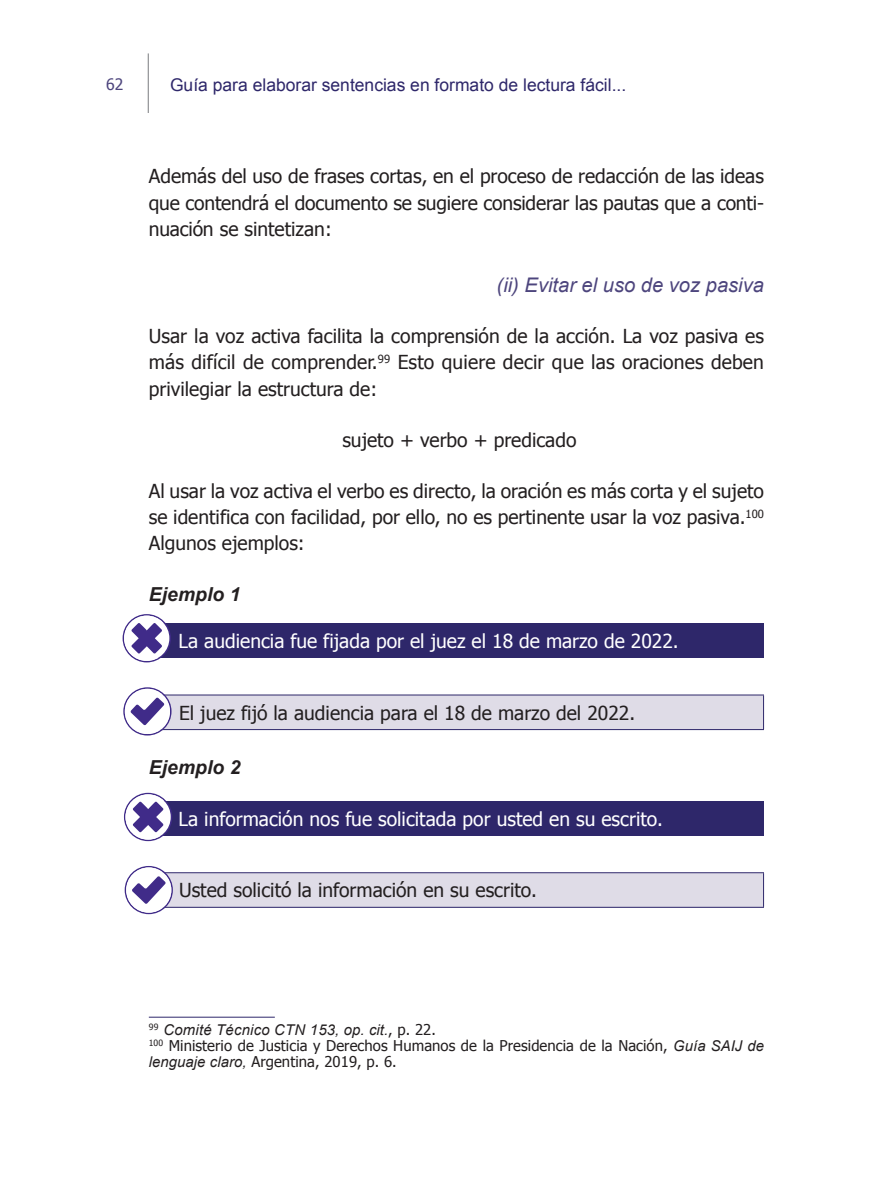
<style>
.page{position:relative;width:893px;height:1191px;background:#fff}
.page>*{position:absolute;margin:0;border:0;box-sizing:border-box;transform-origin:0 0}
.Subtitulo4B{font:italic 20.12px "Arial";color:#4d457d}
.Parrafo{font:19.25px/26.2px "Tahoma";color:#231f20;text-align:justify}
.Parrafo_tabla{font:19.25px "Tahoma";color:#fff}
.Parrafo_tabla-2{font:19.25px "Tahoma";color:#231f20}
.ejemplo{font:italic 700 19.25px "Arial";letter-spacing:.005em;color:#231f20}
.t1{font:17.5px "Arial";color:#2e276a}
.t2{font:15.75px "Tahoma";color:#4d457d}
.PiePáginaB{font:14.88px/15.8px "Tahoma";letter-spacing:.005em;color:#231f20}
.PiePáginaB-2{font:italic 14.88px "Arial";letter-spacing:.015em;color:#231f20}
.s1{font-family:"Tahoma";font-style:normal}
.s2{font-family:"Arial";font-style:italic}
</style>
<div class="page">
<hr style="left:148px;top:53px;width:1px;height:60px;background:#808285">
<div style="left:149px;top:623px;width:615px;height:35px;background:#2e276a"></div>
<div style="left:149px;top:695px;width:614px;height:34px;background:#dfdce7"></div>
<hr style="left:149px;top:694px;width:615px;height:1px;background:#2e276a">
<hr style="left:763px;top:695px;width:1px;height:34px;background:#2e276a">
<hr style="left:149px;top:729px;width:615px;height:1px;background:#2e276a">
<div style="left:149px;top:801px;width:615px;height:34px;background:#2e276a"></div>
<div style="left:149px;top:872px;width:614px;height:35px;background:#dfdce7"></div>
<hr style="left:149px;top:872px;width:615px;height:1px;background:#2e276a">
<hr style="left:763px;top:873px;width:1px;height:34px;background:#2e276a">
<hr style="left:149px;top:907px;width:615px;height:1px;background:#2e276a">
<hr style="left:149px;top:1016px;width:126px;height:1px;background:#2e276a">
<svg style="left:123px;top:614px;width:48px;height:48px"></svg>
<svg style="left:124px;top:793px;width:48px;height:48px"></svg>
<svg style="left:123px;top:687px;width:49px;height:48px"></svg>
<svg style="left:125px;top:866px;width:48px;height:48px"></svg>
<p class="t2" style="left:106px;top:74px;width:19px">62</p>
<p class="t1" style="left:170px;top:73px;width:458px">Guía para elaborar sentencias en formato de lectura fácil...</p>
<p class="Parrafo" style="left:149px;top:162px;width:617px">Además del uso de frases cortas, en el proceso de redacción de las ideas que contendrá el documento se sugiere considerar las pautas que a conti&shy;nuación se sintetizan:</p>
<h4 class="Subtitulo4B" style="left:497px;top:272px;width:269px">(ii) Evitar el uso de voz pasiva</h4>
<p class="Parrafo" style="left:149px;top:322px;width:617px">Usar la voz activa facilita la comprensión de la acción. La voz pasiva es más difícil de comprender.<sup>99</sup> Esto quiere decir que las oraciones deben privilegiar la estructura de:</p>
<p class="Parrafo" style="left:342px;top:426px;width:236px">sujeto + verbo + predicado</p>
<p class="Parrafo" style="left:149px;top:477px;width:617px">Al usar la voz activa el verbo es directo, la oración es más corta y el sujeto se identifica con facilidad, por ello, no es pertinente usar la voz pasiva.<sup>100<br></sup>Algunos ejemplos:</p>
<p class="ejemplo" style="left:149px;top:582px;width:93px">Ejemplo 1</p>
<p class="Parrafo_tabla" style="left:179px;top:628px;width:502px">La audiencia fue fijada por el juez el 18 de marzo de 2022.</p>
<p class="Parrafo_tabla-2" style="left:179px;top:699px;width:458px">El juez fijó la audiencia para el 18 de marzo del 2022.</p>
<p class="ejemplo" style="left:149px;top:755px;width:93px">Ejemplo 2</p>
<p class="Parrafo_tabla" style="left:179px;top:805px;width:486px">La información nos fue solicitada por usted en su escrito.</p>
<p class="Parrafo_tabla-2" style="left:179px;top:877px;width:360px">Usted solicitó la información en su escrito.</p>
<p class="PiePáginaB-2" style="left:149px;top:1020px;width:289px"><sup>99</sup> Comité Técnico CTN 153, op. cit.<span class="s1">, p. 22.</span></p>
<p class="PiePáginaB" style="left:149px;top:1037px;width:617px"><sup>100</sup> Ministerio de Justicia y Derechos Humanos de la Presidencia de la Nación, <span class="s2">Guía SAIJ de lenguaje claro,</span> Argentina, 2019, p. 6.</p>
</div>
